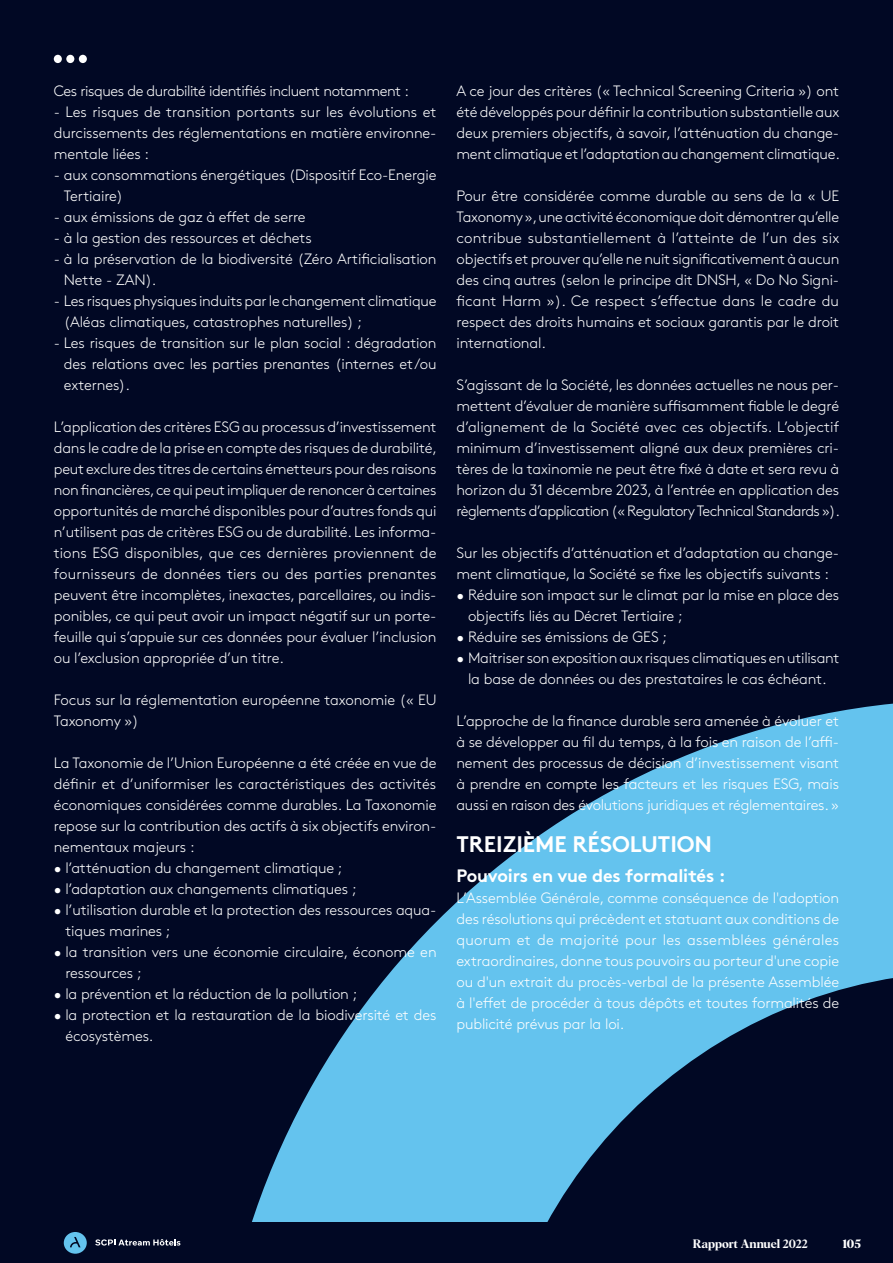
<style>
.page{position:relative;width:893px;height:1263px;background:#010824}
.page>*{position:absolute;margin:0;border:0;box-sizing:border-box;transform-origin:0 0}
.Texte_courant_noir{font:700 22.5px "Brown";letter-spacing:-.005em;color:#fff}
.Texte_courant_noir-2{font:700 18px "Brown";letter-spacing:-.01em;color:#fff}
.Texte_courant_noir-3{font:300 15px/21px "Brown";letter-spacing:-.01em;color:#fff;text-align:justify}
.Texte_courant_noir-4{font:300 15px "Brown";letter-spacing:-.03em;color:#fff}
.t1{font:12px "Albra Semi";letter-spacing:-.005em;color:#fff}
.t2{font:700 12px "Albra";color:#fff}
</style>
<div class="page">
<svg style="left:252px;top:703px;width:641px;height:519px;fill:#64c3ee"></svg>
<svg style="left:95px;top:1239px;width:85px;height:6px"></svg>
<div style="left:64px;top:1232px;width:23px;height:22px;background:#64c3ee;border-radius:50%"></div>
<svg style="left:70px;top:1237px;width:11px;height:10px"></svg>
<div style="left:54px;top:55px;width:8px;height:8px;background:#fff;border-radius:50%"></div>
<div style="left:66px;top:55px;width:8px;height:8px;background:#fff;border-radius:50%"></div>
<div style="left:79px;top:55px;width:8px;height:8px;background:#fff;border-radius:50%"></div>
<p class="Texte_courant_noir-4" style="left:54px;top:79px;width:357px">Ces risques de durabilité identifiés incluent notamment :</p>
<p class="Texte_courant_noir-3" style="left:54px;top:100px;width:384px">- Les risques de transition portants sur les évolutions et durcissements des réglementations en matière environne&shy;mentale liées :</p>
<p class="Texte_courant_noir-3" style="left:64px;top:163px;width:374px;text-indent:-10px">- aux consommations énergétiques (Dispositif Eco-Energie<br>Tertiaire)</p>
<p class="Texte_courant_noir-3" style="left:54px;top:205px;width:253px">- aux émissions de gaz à effet de serre</p>
<p class="Texte_courant_noir-3" style="left:54px;top:226px;width:260px">- à la gestion des ressources et déchets</p>
<p class="Texte_courant_noir-3" style="left:64px;top:247px;width:374px;text-indent:-10px">- à la préservation de la biodiversité (Zéro Artificialisation<br>Nette - ZAN).</p>
<p class="Texte_courant_noir-3" style="left:64px;top:289px;width:374px;text-indent:-10px">- Les risques physiques induits par le changement climatique (Aléas climatiques, catastrophes naturelles) ;</p>
<p class="Texte_courant_noir-3" style="left:64px;top:331px;width:374px;text-indent:-10px">- Les risques de transition sur le plan social : dégradation des relations avec les parties prenantes (internes et/ou externes).</p>
<p class="Texte_courant_noir-3" style="left:54px;top:415px;width:385px">L’application des critères ESG au processus d’investissement dans le cadre de la prise en compte des risques de durabilité, peut exclure des titres de certains émetteurs pour des raisons non financières, ce qui peut impliquer de renoncer à certaines opportunités de marché disponibles pour d’autres fonds qui n’utilisent pas de critères ESG ou de durabilité. Les informa&shy;tions ESG disponibles, que ces dernières proviennent de fournisseurs de données tiers ou des parties prenantes peuvent être incomplètes, inexactes, parcellaires, ou indis&shy;ponibles, ce qui peut avoir un impact négatif sur un porte&shy;feuille qui s’appuie sur ces données pour évaluer l’inclusion ou l’exclusion appropriée d’un titre.</p>
<p class="Texte_courant_noir-3" style="left:54px;top:688px;width:384px">Focus sur la réglementation européenne taxonomie (« EU<br>Taxonomy »)</p>
<p class="Texte_courant_noir-3" style="left:54px;top:751px;width:384px">La Taxonomie de l’Union Européenne a été créée en vue de définir et d’uniformiser les caractéristiques des activités économiques considérées comme durables. La Taxonomie repose sur la contribution des actifs à six objectifs environ&shy;nementaux majeurs :</p>
<p class="Texte_courant_noir-3" style="left:54px;top:856px;width:290px">• l’atténuation du changement climatique ;</p>
<p class="Texte_courant_noir-3" style="left:54px;top:877px;width:304px">• l’adaptation aux changements climatiques ;</p>
<p class="Texte_courant_noir-3" style="left:65px;top:898px;width:373px;text-indent:-12px">• l’utilisation durable et la protection des ressources aqua&shy;tiques marines ;</p>
<p class="Texte_courant_noir-3" style="left:65px;top:940px;width:373px;text-indent:-12px">• la transition vers une économie circulaire, économe en ressources ;</p>
<p class="Texte_courant_noir-3" style="left:54px;top:982px;width:305px">• la prévention et la réduction de la pollution ;</p>
<p class="Texte_courant_noir-3" style="left:65px;top:1003px;width:373px;text-indent:-12px">• la protection et la restauration de la biodiversité et des écosystèmes.</p>
<p class="Texte_courant_noir-3" style="left:456px;top:79px;width:385px">A ce jour des critères (« Technical Screening Criteria ») ont été développés pour définir la contribution substantielle aux deux premiers objectifs, à savoir, l’atténuation du change&shy;ment climatique et l’adaptation au changement climatique.</p>
<p class="Texte_courant_noir-3" style="left:456px;top:184px;width:384px">Pour être considérée comme durable au sens de la « UE Taxonomy », une activité économique doit démontrer qu’elle contribue substantiellement à l’atteinte de l’un des six objectifs et prouver qu’elle ne nuit significativement à aucun des cinq autres (selon le principe dit DNSH, « Do No Signi&shy;ficant Harm »). Ce respect s’effectue dans le cadre du respect des droits humains et sociaux garantis par le droit international.</p>
<p class="Texte_courant_noir-3" style="left:456px;top:373px;width:385px">S’agissant de la Société, les données actuelles ne nous per&shy;mettent d’évaluer de manière suffisamment fiable le degré d’alignement de la Société avec ces objectifs. L’objectif minimum d’investissement aligné aux deux premières cri&shy;tères de la taxinomie ne peut être fixé à date et sera revu à horizon du 31 décembre 2023, à l’entrée en application des règlements d’application (« Regulatory Technical Standards »).</p>
<p class="Texte_courant_noir-3" style="left:456px;top:541px;width:384px">Sur les objectifs d’atténuation et d’adaptation au change&shy;ment climatique, la Société se fixe les objectifs suivants :</p>
<p class="Texte_courant_noir-3" style="left:468px;top:583px;width:373px;text-indent:-12px">• Réduire son impact sur le climat par la mise en place des objectifs liés au Décret Tertiaire ;</p>
<p class="Texte_courant_noir-3" style="left:456px;top:625px;width:212px">• Réduire ses émissions de GES ;</p>
<p class="Texte_courant_noir-3" style="left:456px;top:646px;width:384px;text-align:center">• Maitriser son exposition aux risques climatiques en utilisant la base de données ou des prestataires le cas échéant.</p>
<p class="Texte_courant_noir-3" style="left:456px;top:709px;width:384px">L’approche de la finance durable sera amenée à évoluer et à se développer au fil du temps, à la fois en raison de l’affi&shy;nement des processus de décision d’investissement visant à prendre en compte les facteurs et les risques ESG, mais aussi en raison des évolutions juridiques et réglementaires. »</p>
<p class="Texte_courant_noir" style="left:457px;top:825px;width:257px">TREIZIÈME RÉSOLUTION</p>
<p class="Texte_courant_noir-2" style="left:456px;top:861px;width:271px">Pouvoirs en vue des formalités :</p>
<p class="Texte_courant_noir-3" style="left:456px;top:886px;width:384px">L’Assemblée Générale, comme conséquence de l'adoption des résolutions qui précèdent et statuant aux conditions de quorum et de majorité pour les assemblées générales extraordinaires, donne tous pouvoirs au porteur d'une copie ou d'un extrait du procès-verbal de la présente Assemblée à l'effet de procéder à tous dépôts et toutes formalités de publicité prévus par la loi.</p>
<p class="t1" style="left:693px;top:1234px;width:117px">Rapport Annuel 2022</p>
<p class="t2" style="left:842px;top:1234px;width:20px">105</p>
</div>
